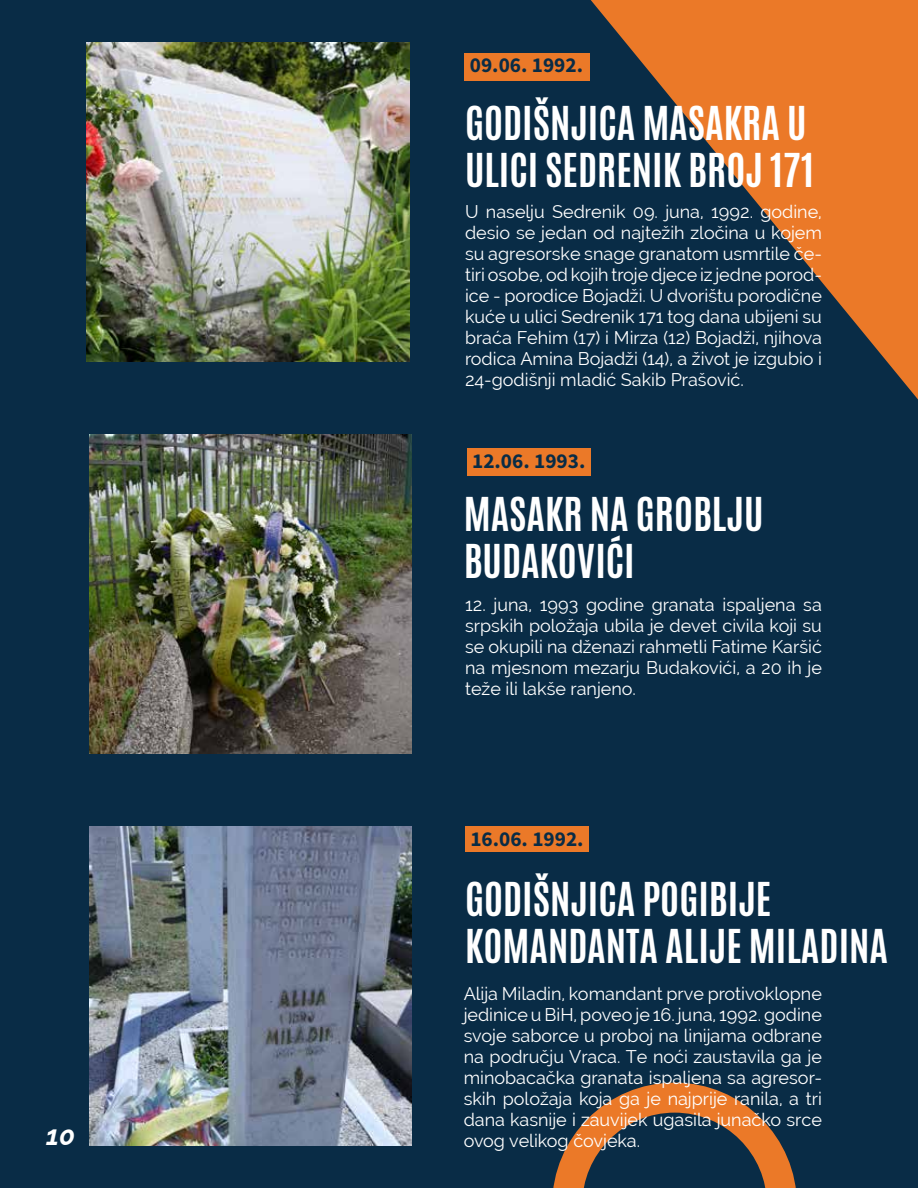
<style>
.page{position:relative;width:918px;height:1188px;background:#092c46}
.page>*{position:absolute;margin:0;border:0;box-sizing:border-box;transform-origin:0 0}
.t1{font:700 39px/46.8px "Antonio";color:#fff}
.t2{font:italic 700 27px "Raleway";color:#fff}
.t3{font:700 21.3px "Source Sans Pro";color:#092c46}
.t4{font:18px/21px "Raleway";color:#fff;text-align:justify}
</style>
<div class="page">
<svg style="left:591px;top:0;width:327px;height:399px"></svg>
<img style="left:87px;top:43px;width:322px;height:318px">
<img style="left:90px;top:435px;width:322px;height:318px">
<img style="left:90px;top:827px;width:322px;height:318px">
<div style="left:464px;top:53px;width:125px;height:28px;background:#eb7928"></div>
<div style="left:467px;top:449px;width:124px;height:27px;background:#eb7928"></div>
<div style="left:465px;top:827px;width:124px;height:25px;background:#eb7928"></div>
<svg style="left:553px;top:1083px;width:243px;height:105px"></svg>
<h2 class="t2" style="left:46px;top:1115px;width:30px">10</h2>
<p class="t3" style="left:470px;top:51px;width:115px">09.06. 1992.</p>
<h1 class="t1" style="left:465px;top:100px;width:350px">GODIŠNJICA MASAKRA U<br>ULICI SEDRENIK BROJ 171</h1>
<p class="t4" style="left:465px;top:201px;width:358px">U naselju Sedrenik 09. juna, 1992. godine, desio se jedan od najtežih zločina u kojem su agresorske snage granatom usmrtile če&shy;tiri osobe, od kojih troje djece iz jedne porod&shy;ice - porodice Bojadži. U dvorištu porodične kuće u ulici Sedrenik 171 tog dana ubijeni su braća Fehim (17) i Mirza (12) Bojadži, njihova rodica Amina Bojadži (14), a život je izgubio i 24-godišnji mladić Sakib Prašović.</p>
<p class="t3" style="left:472px;top:447px;width:115px">12.06. 1993.</p>
<h1 class="t1" style="left:464px;top:491px;width:301px">MASAKR NA GROBLJU<br>BUDAKOVIĆI</h1>
<p class="t4" style="left:465px;top:594px;width:358px">12. juna, 1993 godine granata ispaljena sa srpskih položaja ubila je devet civila koji su se okupili na dženazi rahmetli Fatime Karšić na mjesnom mezarju Budakovići, a 20 ih je teže ili lakše ranjeno.</p>
<p class="t3" style="left:470px;top:825px;width:115px">16.06. 1992.</p>
<h1 class="t1" style="left:465px;top:877px;width:425px">GODIŠNJICA POGIBIJE<br>KOMANDANTA ALIJE MILADINA</h1>
<p class="t4" style="left:464px;top:983px;width:360px">Alija Miladin, komandant prve protivoklopne jedinice u BiH, poveo je 16. juna, 1992. godine svoje saborce u proboj na linijama odbrane na području Vraca. Te noći zaustavila ga je minobacačka granata ispaljena sa agresor&shy;skih položaja koja ga je najprije ranila, a tri dana kasnije i zauvijek ugasila junačko srce ovog velikog čovjeka.</p>
</div>
